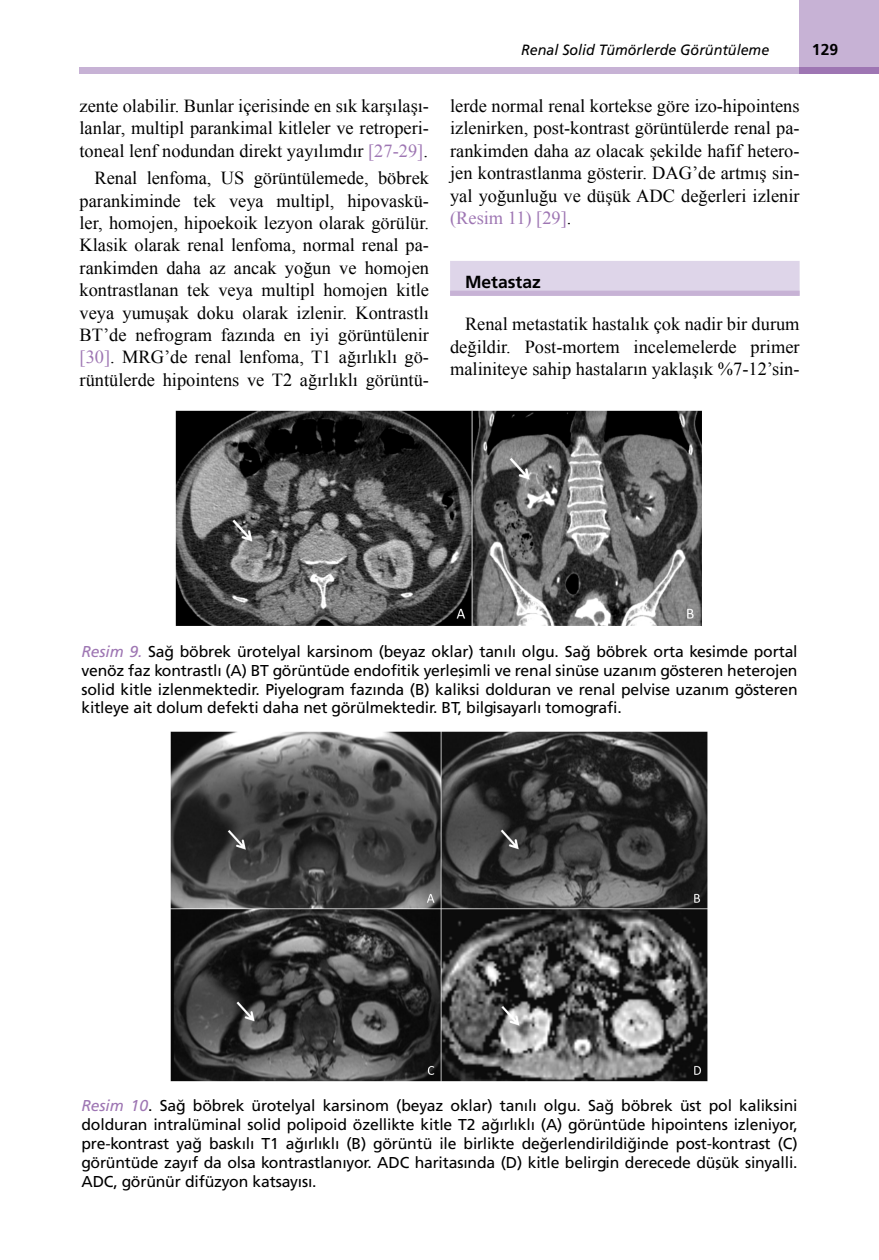
<style>
.page{position:relative;width:879px;height:1260px;background:#fff}
.page>*{position:absolute;margin:0;border:0;box-sizing:border-box;transform-origin:0 0}
.YAZI{font:18.38px/22.4px "Times New Roman";color:#000;text-align:justify}
.ARA_BASLIK{font:17.5px "Frutiger Bold Tr";color:#000}
.RESİM-ALTI{font:15.75px/18.9px "Frutiger Normal Tr";letter-spacing:-.01em;color:#000;text-align:justify}
.t1{font:15.75px "Frutiger Bold Tr";color:#000}
.t2{font:14.88px "Frutiger Italic Tr";color:#000;scale:.96 1}
.s1{color:#9e76b3}
.s2{font-family:"Frutiger Italic Tr";color:#9e76b3}
</style>
<div class="page">
<div style="left:79px;top:67px;width:720px;height:7px;background:#c7b2d5"></div>
<div style="left:799px;top:0;width:79px;height:74px;background:#c7b2d5"></div>
<div style="left:799px;top:67px;width:79px;height:7px;background:#9e76b3"></div>
<div style="left:450px;top:261px;width:349px;height:35px;background:#ded5e9"></div>
<div style="left:450px;top:291px;width:349px;height:5px;background:#c7b2d5"></div>
<img style="left:175px;top:410px;width:527px;height:216px">
<img style="left:170px;top:731px;width:538px;height:351px">
<p class="YAZI" style="left:79px;top:94px;width:351px">zente olabilir. Bunlar içerisinde en sık karşılaşı&shy;lanlar, multipl parankimal kitleler ve retroperi&shy;toneal lenf nodundan direkt yayılımdır <span class="s1">[27-29]</span>.</p>
<p class="YAZI" style="left:79px;top:166px;width:351px;text-indent:15px">Renal lenfoma, US görüntülemede, böbrek parankiminde tek veya multipl, hipovaskü&shy;ler, homojen, hipoekoik lezyon olarak görülür.<br>Klasik olarak renal lenfoma, normal renal pa&shy;rankimden daha az ancak yoğun ve homojen kontrastlanan tek veya multipl homojen kitle veya yumuşak doku olarak izlenir. Kontrastlı BT’de nefrogram fazında en iyi görüntülenir <span class="s1">[30]</span>. MRG’de renal lenfoma, T1 ağırlıklı gö&shy;rüntülerde hipointens ve T2 ağırlıklı görüntü-</p>
<p class="t2" style="left:520px;top:41px;width:260px">Renal Solid Tümörlerde Görüntüleme</p>
<p class="t1" style="left:811px;top:40px;width:28px">129</p>
<p class="YAZI" style="left:450px;top:94px;width:351px">lerde normal renal kortekse göre izo-hipointens izlenirken, post-kontrast görüntülerde renal pa&shy;rankimden daha az olacak şekilde hafif hetero&shy;jen kontrastlanma gösterir. DAG’de artmış sin&shy;yal yoğunluğu ve düşük ADC değerleri izlenir <span class="s1">(Resim 11) [29]</span>.</p>
<p class="ARA_BASLIK" style="left:464px;top:271px;width:77px">Metastaz</p>
<p class="YAZI" style="left:450px;top:313px;width:351px;text-indent:15px">Renal metastatik hastalık çok nadir bir durum değildir. Post-mortem incelemelerde primer maliniteye sahip hastaların yaklaşık %7-12’sin-</p>
<p class="RESİM-ALTI" style="left:81px;top:642px;width:717px"><span class="s2">Resim 9.</span> Sağ böbrek ürotelyal karsinom (beyaz oklar) tanılı olgu. Sağ böbrek orta kesimde portal venöz faz kontrastlı (A) BT görüntüde endofitik yerleşimli ve renal sinüse uzanım gösteren heterojen solid kitle izlenmektedir. Piyelogram fazında (B) kaliksi dolduran ve renal pelvise uzanım gösteren kitleye ait dolum defekti daha net görülmektedir. BT, bilgisayarlı tomografi.</p>
<p class="RESİM-ALTI" style="left:81px;top:1096px;width:717px"><span class="s2">Resim 10</span>. Sağ böbrek ürotelyal karsinom (beyaz oklar) tanılı olgu. Sağ böbrek üst pol kaliksini dolduran intralüminal solid polipoid özellikte kitle T2 ağırlıklı (A) görüntüde hipointens izleniyor, pre-kontrast yağ baskılı T1 ağırlıklı (B) görüntü ile birlikte değerlendirildiğinde post-kontrast (C) görüntüde zayıf da olsa kontrastlanıyor. ADC haritasında (D) kitle belirgin derecede düşük sinyalli.<br>ADC, görünür difüzyon katsayısı.</p>
</div>
